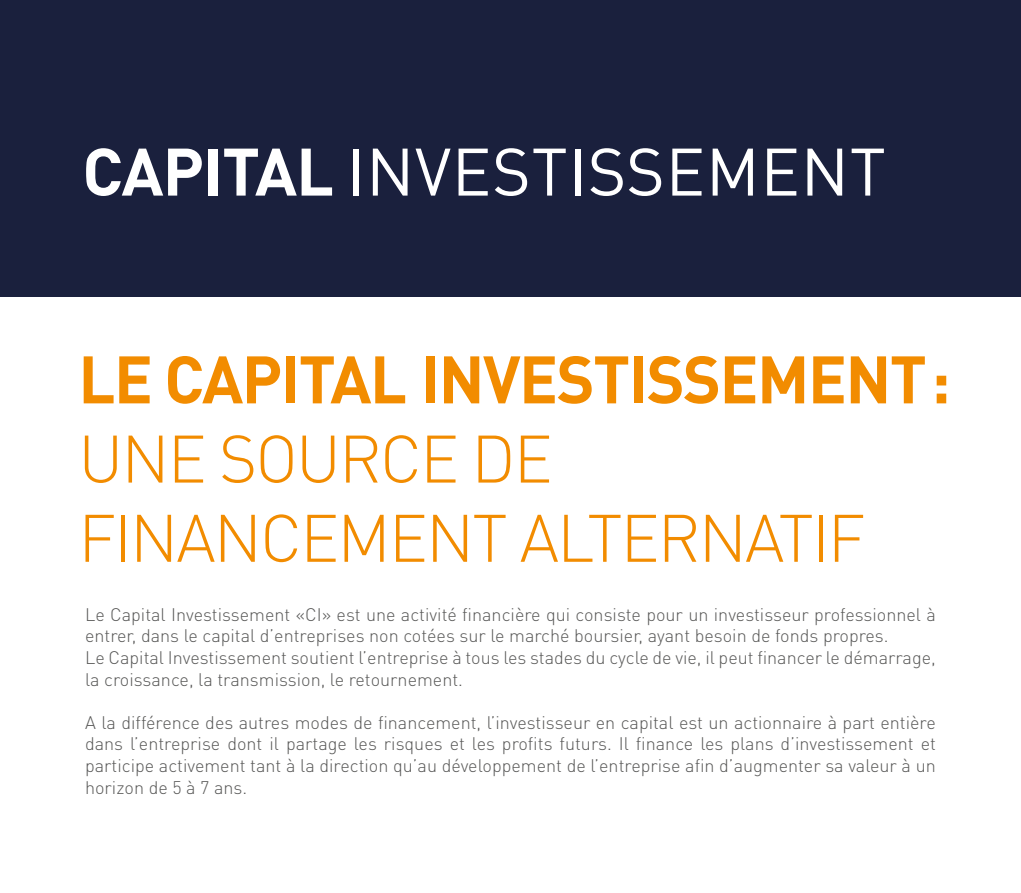
<style>
.page{position:relative;width:1021px;height:893px;background:#fff}
.page>*{position:absolute;margin:0;border:0;box-sizing:border-box;transform-origin:0 0}
.t1{font:300 66px/79.2px "DIN Pro";letter-spacing:-.03em;color:#f28c00}
.t2{font:700 66px "DIN Pro";letter-spacing:-.025em;color:#f28c00}
.t3{font:66px "DIN Pro";letter-spacing:.01em;color:#fff}
.t4{font:300 18px/21.6px "DIN Pro";color:#575756}
.s1{font-weight:700}
</style>
<div class="page">
<div style="left:0;top:0;width:1020px;height:297px;background:#1a203d"></div>
<h1 class="t3" style="left:82px;top:127px;width:805px"><span class="s1">CAPITAL</span> INVESTISSEMENT</h1>
<h1 class="t2" style="left:78px;top:335px;width:873px">LE CAPITAL INVESTISSEMENT:</h1>
<h1 class="t1" style="left:78px;top:416px;width:788px">UNE SOURCE DE<br>FINANCEMENT ALTERNATIF</h1>
<p class="t4" style="left:85px;top:603px;width:852px">Le Capital Investissement «CI» est une activité financière qui consiste pour un investisseur professionnel à entrer, dans le capital d’entreprises non cotées sur le marché boursier, ayant besoin de fonds propres.<br>Le Capital Investissement soutient l’entreprise à tous les stades du cycle de vie, il peut financer le démarrage, la croissance, la transmission, le retournement.</p>
<p class="t4" style="left:85px;top:711px;width:852px;text-align:justify">A la différence des autres modes de financement, l’investisseur en capital est un actionnaire à part entière dans l’entreprise dont il partage les risques et les profits futurs. Il finance les plans d’investissement et participe activement tant à la direction qu’au développement de l’entreprise afin d’augmenter sa valeur à un horizon de 5 à 7 ans.</p>
</div>
